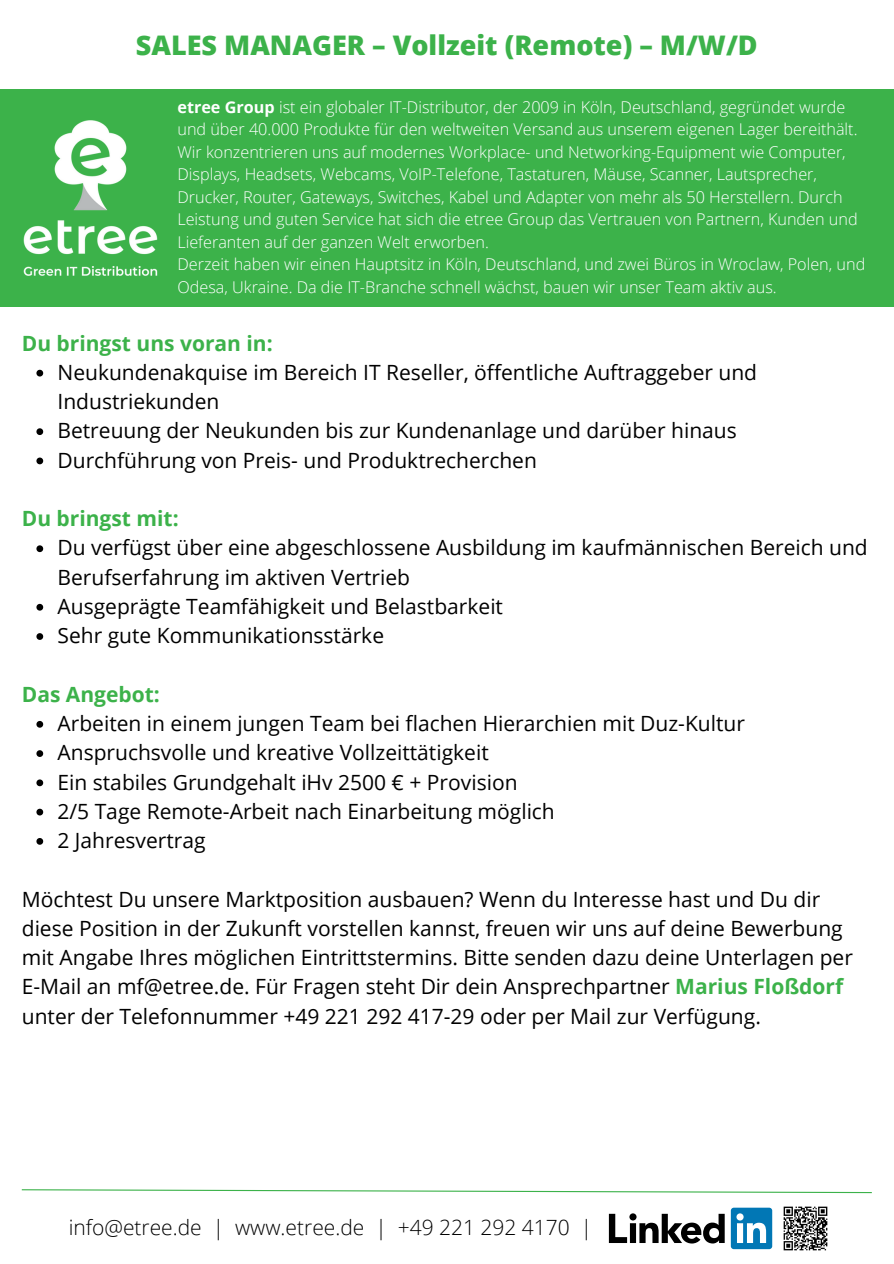
<style>
.page{position:relative;width:894px;height:1264px;background:#fff}
.page>*{position:absolute;margin:0;border:0;box-sizing:border-box;transform-origin:0 0}
.t1{font:800 27px "Open Sans";color:#3cb24a}
.t2{font:21px/29.2px "Open Sans";color:#000}
.t3{font:700 21px "Open Sans";color:#3cb24a}
.t4{font:300 21px "Open Sans";color:#000}
.t5{font:300 16.2px/22.5px "Open Sans";color:#fff}
.s1{font-weight:700}
.s2{font-weight:700;color:#3cb24a}
</style>
<div class="page">
<div style="left:0;top:89px;width:893px;height:218px;background:#3cb24a"></div>
<img style="left:23px;top:120px;width:135px;height:156px">
<svg style="left:21px;top:1189px;width:851px;height:4px"></svg>
<img style="left:783px;top:1206px;width:45px;height:45px">
<svg style="left:608px;top:1213px;width:116px;height:30px"></svg>
<div style="left:730px;top:1207px;width:42px;height:42px;background:#0177b5;border-radius:3px"></div>
<svg style="left:736px;top:1213px;width:29px;height:29px"></svg>
<svg style="left:36px;top:370px;width:7px;height:6px"></svg>
<svg style="left:36px;top:428px;width:7px;height:7px"></svg>
<svg style="left:36px;top:457px;width:7px;height:7px"></svg>
<svg style="left:36px;top:545px;width:7px;height:7px"></svg>
<svg style="left:36px;top:604px;width:7px;height:6px"></svg>
<svg style="left:36px;top:633px;width:7px;height:7px"></svg>
<svg style="left:36px;top:721px;width:7px;height:6px"></svg>
<svg style="left:36px;top:750px;width:7px;height:7px"></svg>
<svg style="left:36px;top:779px;width:7px;height:7px"></svg>
<svg style="left:36px;top:808px;width:7px;height:7px"></svg>
<svg style="left:36px;top:838px;width:7px;height:6px"></svg>
<p class="t1" style="left:136px;top:26px;width:623px">SALES MANAGER – Vollzeit (Remote) – M/W/D</p>
<p class="t5" style="left:177px;top:95px;width:681px"><span class="s1">etree Group</span> ist ein globaler IT-Distributor, der 2009 in Köln, Deutschland, gegründet wurde und über 40.000 Produkte für den weltweiten Versand aus unserem eigenen Lager bereithält.<br>Wir konzentrieren uns auf modernes Workplace- und Networking-Equipment wie Computer, Displays, Headsets, Webcams, VoIP-Telefone, Tastaturen, Mäuse, Scanner, Lautsprecher, Drucker, Router, Gateways, Switches, Kabel und Adapter von mehr als 50 Herstellern. Durch Leistung und guten Service hat sich die etree Group das Vertrauen von Partnern, Kunden und Lieferanten auf der ganzen Welt erworben.</p>
<h3 class="t5" style="left:177px;top:252px;width:689px">Derzeit haben wir einen Hauptsitz in Köln, Deutschland, und zwei Büros in Wroclaw, Polen, und<br>Odesa, Ukraine. Da die IT-Branche schnell wächst, bauen wir unser Team aktiv aus.</h3>
<h2 class="t3" style="left:22px;top:328px;width:252px">Du bringst uns voran in:</h2>
<p class="t2" style="left:57px;top:357px;width:701px">Neukundenakquise im Bereich IT Reseller, öffentliche Auftraggeber und<br>Industriekunden</p>
<p class="t2" style="left:57px;top:415px;width:680px">Betreuung der Neukunden bis zur Kundenanlage und darüber hinaus</p>
<p class="t2" style="left:57px;top:445px;width:481px">Durchführung von Preis- und Produktrecherchen</p>
<h2 class="t3" style="left:22px;top:504px;width:158px">Du bringst mit:</h2>
<p class="t2" style="left:57px;top:532px;width:811px">Du verfügst über eine abgeschlossene Ausbildung im kaufmännischen Bereich und<br>Berufserfahrung im aktiven Vertrieb</p>
<p class="t2" style="left:57px;top:591px;width:447px">Ausgeprägte Teamfähigkeit und Belastbarkeit</p>
<p class="t2" style="left:57px;top:620px;width:328px">Sehr gute Kommunikationsstärke</p>
<h2 class="t3" style="left:22px;top:679px;width:139px">Das Angebot:</h2>
<p class="t2" style="left:57px;top:708px;width:688px">Arbeiten in einem jungen Team bei flachen Hierarchien mit Duz-Kultur</p>
<p class="t2" style="left:57px;top:737px;width:432px">Anspruchsvolle und kreative Vollzeittätigkeit</p>
<p class="t2" style="left:57px;top:766px;width:461px">Ein stabiles Grundgehalt iHv 2500 € + Provision</p>
<p class="t2" style="left:57px;top:796px;width:498px">2/5 Tage Remote-Arbeit nach Einarbeitung möglich</p>
<p class="t2" style="left:57px;top:825px;width:149px">2 Jahresvertrag</p>
<h3 class="t2" style="left:22px;top:883px;width:832px">Möchtest Du unsere Marktposition ausbauen? Wenn du Interesse hast und Du dir diese Position in der Zukunft vorstellen kannst, freuen wir uns auf deine Bewerbung mit Angabe Ihres möglichen Eintrittstermins. Bitte senden dazu deine Unterlagen per E-Mail an mf@etree.de. Für Fragen steht Dir dein Ansprechpartner <span class="s2">Marius Floßdorf </span>unter der Telefonnummer +49 221 292 417-29 oder per Mail zur Verfügung.</h3>
<p class="t4" style="left:69px;top:1212px;width:525px">info@etree.de | www.etree.de | +49 221 292 4170 |</p>
</div>
